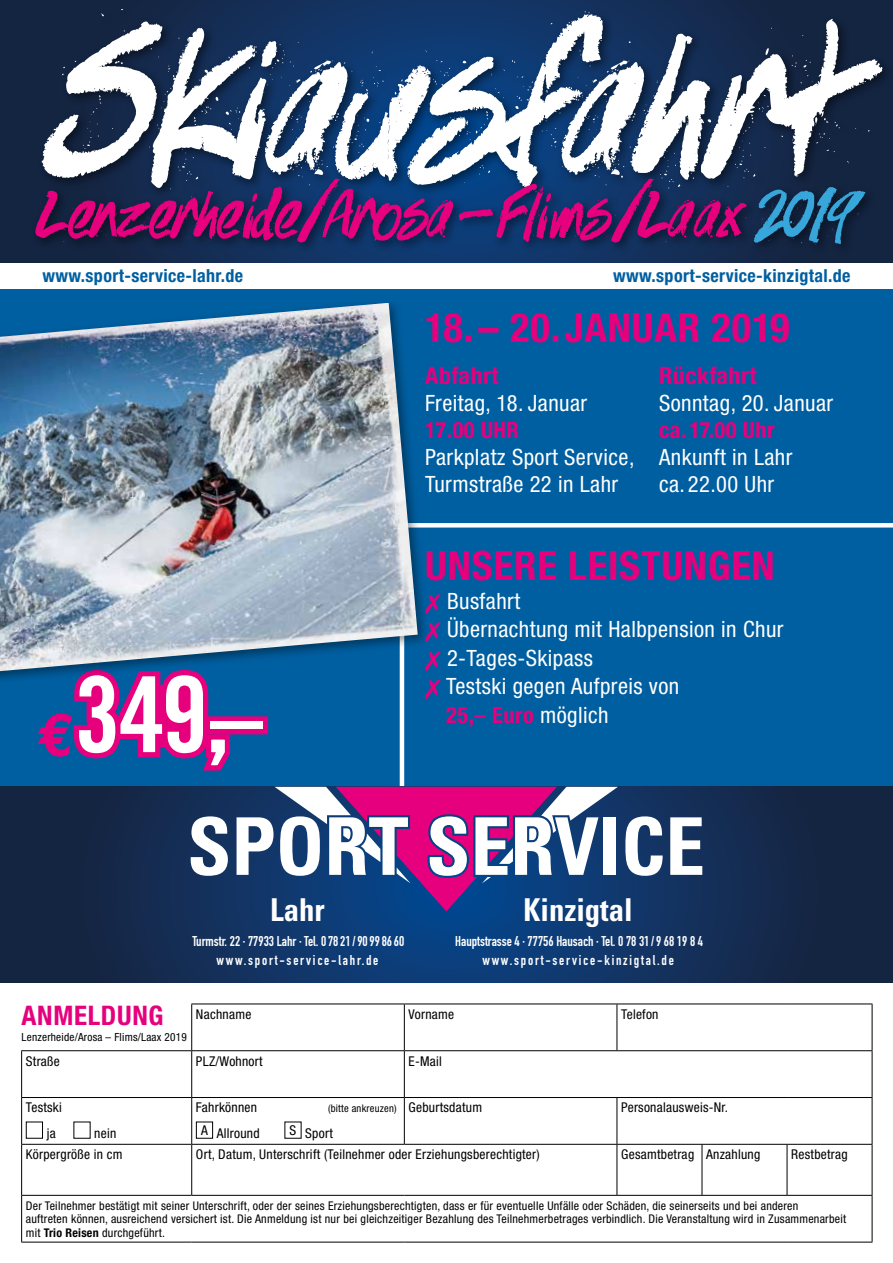
<style>
.page{position:relative;width:893px;height:1263px;background:#fff}
.page>*{position:absolute;margin:0;border:0;box-sizing:border-box;transform-origin:0 0}
.t1{font:500 157.5px "Lickety Split";color:#fff}
.t2{font:105px "Trade Gothic Bold Cond Twenty";color:#fff}
.t3{font:500 51.75px "Lickety Split";letter-spacing:.01em;color:#e6007d}
.t4{font:700 condensed 40.5px "Helvetica Neue";letter-spacing:.02em;color:#e6007d}
.t5{font:700 condensed 31.5px "Univers";color:#fff}
.t6{font:700 condensed 27px "Helvetica Neue";letter-spacing:.025em;color:#e6007d}
.t7{font:700 condensed 24px "Helvetica Neue";letter-spacing:.02em;color:#e6007d}
.t8{font:condensed 22.5px/27px "Helvetica Neue";letter-spacing:.02em;color:#fff}
.t9{font:700 condensed 22.5px "Helvetica Neue";letter-spacing:.02em;color:#e6007d}
.t10{font:700 condensed 18px "Helvetica Neue";letter-spacing:.02em;color:#005fa1}
.t11{font:13.95px "DIN Engschrift";color:#fff}
.t12{font:13.95px "DIN Engschrift";letter-spacing:.125em;color:#fff}
.t13{font:condensed 13.5px/25.5px "Helvetica Neue";letter-spacing:.02em;color:#000}
.t14{font:condensed 12px/13.5px "Helvetica Neue";letter-spacing:.02em;color:#000}
.t15{font:condensed 11.25px "Helvetica Neue";letter-spacing:.02em;color:#000}
.t16{font:condensed 10.5px "Helvetica Neue";letter-spacing:.02em;color:#000}
.s1{color:#37a6db}
.s2{font-family:"Euro Mono";font-weight:700;font-size:60px;color:#e6007d}
.s3{color:#e6007d}
.s4{font-weight:400;color:#fff}
.s5{font-weight:700}
</style>
<div class="page">
<div style="left:0;top:285px;width:893px;height:506px;background:#005fa1"></div>
<svg style="left:0;top:0;width:893px;height:263px;background:#13294c"></svg>
<div style="left:0;top:264px;width:893px;height:25px;background:#fff"></div>
<svg style="left:400px;top:523px;width:493px;height:264px"></svg>
<svg style="left:38px;top:692px;width:197px;height:79px"></svg>
<div style="left:205px;top:716px;width:63px;height:18px;border:10px solid #e6007d"></div>
<div style="left:0;top:299px;width:431px;height:393px;background:#000;opacity:.4"></div>
<img style="left:0;top:303px;width:418px;height:368px">
<hr style="left:191px;top:1003px;width:213px;height:1px;background:#000">
<hr style="left:191px;top:1004px;width:1px;height:46px;background:#000">
<hr style="left:404px;top:1003px;width:213px;height:1px;background:#000">
<hr style="left:404px;top:1004px;width:1px;height:46px;background:#000">
<hr style="left:617px;top:1003px;width:85px;height:1px;background:#000">
<hr style="left:617px;top:1004px;width:1px;height:46px;background:#000">
<hr style="left:702px;top:1003px;width:85px;height:1px;background:#000">
<hr style="left:787px;top:1003px;width:85px;height:1px;background:#000">
<hr style="left:872px;top:1004px;width:1px;height:46px;background:#000">
<hr style="left:21px;top:1050px;width:171px;height:1px;background:#000">
<hr style="left:21px;top:1051px;width:1px;height:46px;background:#000">
<hr style="left:192px;top:1050px;width:212px;height:1px;background:#000">
<hr style="left:191px;top:1051px;width:1px;height:46px;background:#000">
<hr style="left:404px;top:1050px;width:213px;height:1px;background:#000">
<hr style="left:404px;top:1051px;width:1px;height:46px;background:#000">
<hr style="left:617px;top:1050px;width:85px;height:1px;background:#000">
<hr style="left:702px;top:1050px;width:85px;height:1px;background:#000">
<hr style="left:787px;top:1050px;width:85px;height:1px;background:#000">
<hr style="left:872px;top:1051px;width:1px;height:46px;background:#000">
<hr style="left:21px;top:1097px;width:171px;height:1px;background:#000">
<hr style="left:21px;top:1098px;width:1px;height:46px;background:#000">
<hr style="left:192px;top:1097px;width:212px;height:1px;background:#000">
<hr style="left:191px;top:1098px;width:1px;height:46px;background:#000">
<hr style="left:404px;top:1097px;width:213px;height:1px;background:#000">
<hr style="left:404px;top:1098px;width:1px;height:46px;background:#000">
<hr style="left:617px;top:1097px;width:85px;height:1px;background:#000">
<hr style="left:617px;top:1098px;width:1px;height:46px;background:#000">
<hr style="left:702px;top:1097px;width:85px;height:1px;background:#000">
<hr style="left:787px;top:1097px;width:85px;height:1px;background:#000">
<hr style="left:872px;top:1098px;width:1px;height:46px;background:#000">
<hr style="left:21px;top:1144px;width:171px;height:1px;background:#000">
<hr style="left:21px;top:1145px;width:1px;height:50px;background:#000">
<hr style="left:192px;top:1144px;width:212px;height:1px;background:#000">
<hr style="left:191px;top:1145px;width:1px;height:50px;background:#000">
<hr style="left:404px;top:1144px;width:213px;height:1px;background:#000">
<hr style="left:617px;top:1144px;width:85px;height:1px;background:#000">
<hr style="left:617px;top:1145px;width:1px;height:50px;background:#000">
<hr style="left:702px;top:1144px;width:85px;height:1px;background:#000">
<hr style="left:702px;top:1145px;width:1px;height:50px;background:#000">
<hr style="left:787px;top:1144px;width:85px;height:1px;background:#000">
<hr style="left:787px;top:1145px;width:1px;height:50px;background:#000">
<hr style="left:872px;top:1145px;width:1px;height:50px;background:#000">
<hr style="left:21px;top:1195px;width:171px;height:1px;background:#000">
<hr style="left:21px;top:1196px;width:1px;height:46px;background:#000">
<hr style="left:192px;top:1195px;width:212px;height:1px;background:#000">
<hr style="left:404px;top:1195px;width:213px;height:1px;background:#000">
<hr style="left:617px;top:1195px;width:85px;height:1px;background:#000">
<hr style="left:702px;top:1195px;width:85px;height:1px;background:#000">
<hr style="left:787px;top:1195px;width:85px;height:1px;background:#000">
<hr style="left:872px;top:1196px;width:1px;height:46px;background:#000">
<hr style="left:21px;top:1242px;width:171px;height:1px;background:#000">
<hr style="left:192px;top:1242px;width:212px;height:1px;background:#000">
<hr style="left:404px;top:1242px;width:213px;height:1px;background:#000">
<hr style="left:617px;top:1242px;width:85px;height:1px;background:#000">
<hr style="left:702px;top:1242px;width:85px;height:1px;background:#000">
<hr style="left:787px;top:1242px;width:85px;height:1px;background:#000">
<div style="left:196px;top:1121px;width:17px;height:17px;border:1px solid #000"></div>
<svg style="left:0;top:787px;width:893px;height:195px;background:#122d55"></svg>
<svg style="left:190px;top:816px;width:38px;height:60px"></svg>
<svg style="left:237px;top:787px;width:381px;height:124px"></svg>
<div style="left:604px;top:817px;width:12px;height:58px;background:#fff"></div>
<svg style="left:625px;top:816px;width:38px;height:60px"></svg>
<svg style="left:670px;top:817px;width:32px;height:58px"></svg>
<div style="left:30px;top:5px;width:863px;height:251px;background:#000;opacity:.5"></div>
<h1 class="t1" style="left:51px;top:14px;width:793px">Skiausfahrt</h1>
<h3 class="t3" style="left:38px;top:185px;width:818px">Lenzerheide/Arosa–Flims/Laax <span class="s1">2O19</span></h3>
<h3 class="t10" style="left:43px;top:265px;width:202px">www.sport-service-lahr.de</h3>
<h3 class="t10" style="left:613px;top:265px;width:239px">www.sport-service-kinzigtal.de</h3>
<h3 class="t4" style="left:425px;top:303px;width:366px">18.– 20.JANUAR 2019</h3>
<h2 class="t2" style="left:38px;top:651px;width:226px"><span class="s2">e</span>349,–</h2>
<h3 class="t7" style="left:425px;top:361px;width:75px">Abfahrt</h3>
<h3 class="t8" style="left:425px;top:390px;width:163px">Freitag, 18. Januar</h3>
<h3 class="t9" style="left:425px;top:417px;width:95px">17.00 UHR</h3>
<h3 class="t8" style="left:425px;top:444px;width:211px">Parkplatz Sport Service,<br>Turmstraße 22 in Lahr</h3>
<h3 class="t7" style="left:659px;top:361px;width:99px">Rückfahrt</h3>
<h3 class="t8" style="left:659px;top:390px;width:176px">Sonntag, 20. Januar</h3>
<h3 class="t9" style="left:659px;top:417px;width:117px">ca.17.00 Uhr</h3>
<h3 class="t8" style="left:659px;top:444px;width:135px">Ankunft in Lahr ca.22.00 Uhr</h3>
<h3 class="t4" style="left:425px;top:541px;width:351px">UNSERE LEISTUNGEN</h3>
<h3 class="t8" style="left:425px;top:587px;width:96px"><span class="s3">✗</span> Busfahrt</h3>
<h3 class="t8" style="left:425px;top:615px;width:360px"><span class="s3">✗</span> Übernachtung mit Halbpension in Chur</h3>
<h3 class="t8" style="left:425px;top:644px;width:169px"><span class="s3">✗</span> 2-Tages-Skipass</h3>
<h3 class="t8" style="left:425px;top:672px;width:256px"><span class="s3">✗</span> Testski gegen Aufpreis von</h3>
<h3 class="t9" style="left:446px;top:701px;width:164px">25,– Euro <span class="s4">möglich</span></h3>
<h3 class="t5" style="left:270px;top:891px;width:56px">Lahr</h3>
<p class="t12" style="left:216px;top:951px;width:164px">www.sport-service-lahr.de</p>
<p class="t11" style="left:192px;top:933px;width:213px">Turmstr. 22 · 77933 Lahr · Tel. 07821/90998660</p>
<h3 class="t5" style="left:523px;top:891px;width:111px">Kinzigtal</h3>
<p class="t12" style="left:482px;top:951px;width:193px">www.sport-service-kinzigtal.de</p>
<p class="t11" style="left:455px;top:933px;width:249px">Hauptstrasse 4 · 77756 Hausach · Tel. 0 78 31/9 68 19 8 4</p>
<h3 class="t6" style="left:22px;top:999px;width:143px">ANMELDUNG</h3>
<p class="t15" style="left:22px;top:1031px;width:167px">Lenzerheide/Arosa – Flims/Laax 2019</p>
<p class="t13" style="left:196px;top:1001px;width:57px">Nachname</p>
<p class="t13" style="left:409px;top:1001px;width:47px">Vorname</p>
<p class="t13" style="left:621px;top:1001px;width:39px">Telefon</p>
<p class="t13" style="left:26px;top:1048px;width:35px">Straße</p>
<p class="t13" style="left:196px;top:1048px;width:68px">PLZ/Wohnort</p>
<p class="t13" style="left:409px;top:1048px;width:35px">E-Mail</p>
<p class="t13" style="left:47px;top:1095px;width:17px;text-indent:-21px">Testski ja</p>
<p class="t13" style="left:196px;top:1095px;width:63px">Fahrkönnen</p>
<p class="t16" style="left:328px;top:1102px;width:70px">(bitte ankreuzen)</p>
<p class="t13" style="left:201px;top:1120px;width:60px">A Allround</p>
<p class="t13" style="left:290px;top:1120px;width:45px">S Sport</p>
<p class="t13" style="left:409px;top:1095px;width:75px">Geburtsdatum</p>
<p class="t13" style="left:621px;top:1095px;width:108px">Personalausweis-Nr.</p>
<p class="t13" style="left:94px;top:1120px;width:24px">nein</p>
<p class="t13" style="left:26px;top:1141px;width:98px">Körpergröße in cm</p>
<p class="t13" style="left:196px;top:1141px;width:345px">Ort, Datum, Unterschrift (Teilnehmer oder Erziehungsberechtigter)</p>
<p class="t13" style="left:621px;top:1141px;width:141px">Gesamtbetrag Anzahlung</p>
<p class="t13" style="left:791px;top:1141px;width:58px">Restbetrag</p>
<p class="t14" style="left:26px;top:1199px;width:822px">Der Teilnehmer bestätigt mit seiner Unterschrift, oder der seines Erziehungsberechtigten, dass er für eventuelle Unfälle oder Schäden, die seinerseits und bei anderen<br>auftreten können, ausreichend versichert ist. Die Anmeldung ist nur bei gleichzeitiger Bezahlung des Teilnehmerbetrages verbindlich. Die Veranstaltung wird in Zusammenarbeit mit <span class="s5">Trio Reisen</span> durchgeführt.</p>
</div>
